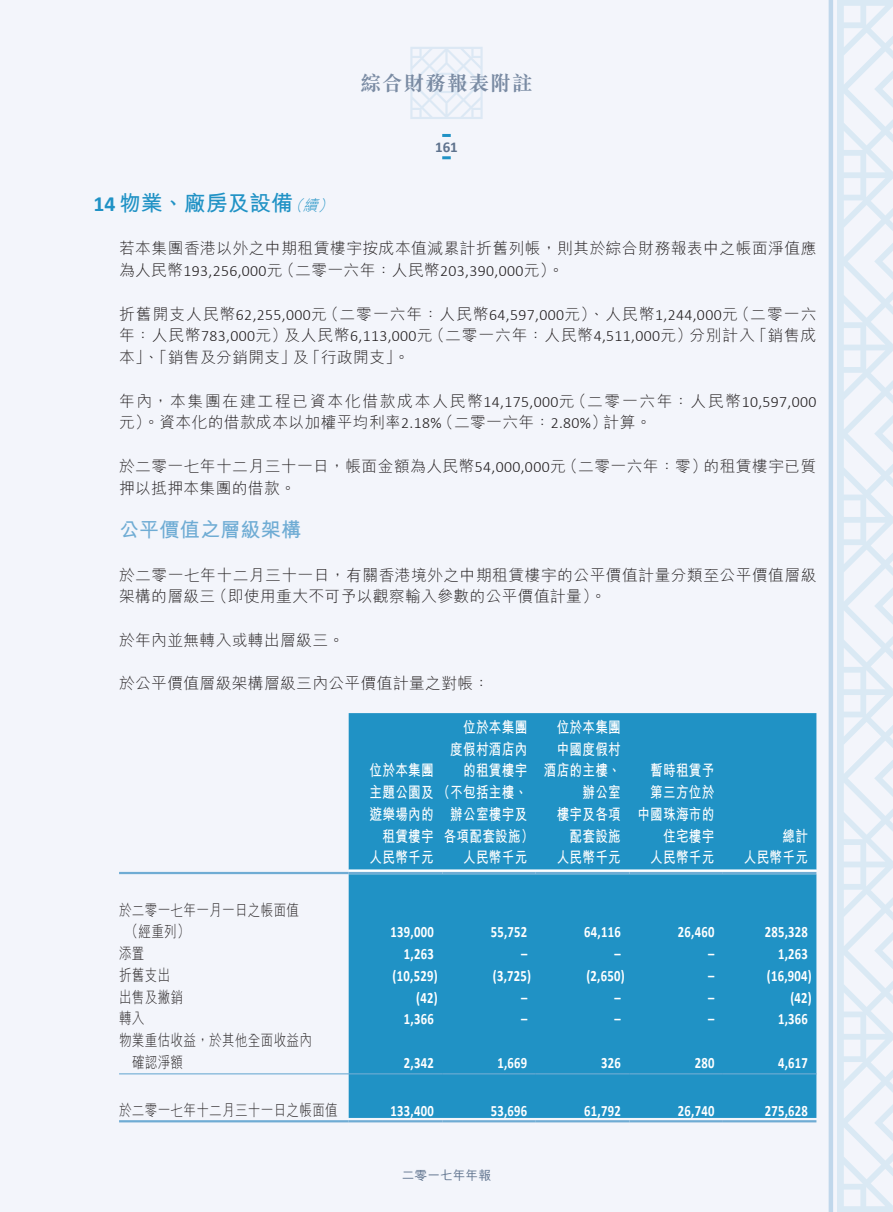
<style>
.page{position:relative;width:893px;height:1212px;background:#f3f5fb}
.page>*{position:absolute;margin:0;border:0;box-sizing:border-box;transform-origin:0 0}
.t1{font:700 21.75px "M Hei HK";color:#2092c5}
.t2{font:700 21px "M Sung HK";letter-spacing:.035em;color:#7a8ba3}
.t3{font:700 20.25px "M Hei HK";color:#6facd4}
.t4{font:300 15.75px/21.8px "M Hei HK";letter-spacing:.025em;color:#231f20}
.t5{font:700 15.75px "Calibri";letter-spacing:.02em;color:#fff;scale:.8 1}
.t6{font:700 15.75px/21.8px "M Hei HK";letter-spacing:.025em;color:#fff;text-align:right;scale:.8 1}
.t7{font:300 15.75px/21.8px "M Hei HK";letter-spacing:.11em;color:#231f20}
.t8{font:300 15.75px/21.8px "M Hei HK";letter-spacing:.025em;color:#231f20;scale:.8 1}
.t9{font:300 15.75px "Calibri";letter-spacing:.02em;color:#231f20}
.t10{font:700 15px "Calibri";color:#5e728d}
.t11{font:500 12.75px "M Hei HK";color:#5e728d}
.s1{font-family:"Calibri"}
.s2{font-weight:300;font-style:italic;font-size:15px}
.s3{font-family:"M Hei HK"}
</style>
<div class="page">
<hr style="left:829px;top:0;width:4px;height:1212px;background:#c0d7eb">
<svg style="left:842px;top:4px;width:51px;height:1204px"></svg>
<hr style="left:838px;top:0;width:55px;height:4px;background:#dae9f4">
<hr style="left:838px;top:1208px;width:55px;height:4px;background:#dae9f4">
<hr style="left:838px;top:0;width:4px;height:1212px;background:#dae9f4">
<svg style="left:410px;top:47px;width:73px;height:72px"></svg>
<svg style="left:442px;top:134px;width:9px;height:3px"></svg>
<svg style="left:442px;top:156px;width:9px;height:3px"></svg>
<div style="left:349px;top:713px;width:467px;height:405px;background:#2092c5"></div>
<svg style="left:349px;top:870px;width:467px;height:2px"></svg>
<hr style="left:119px;top:872px;width:230px;height:2px;background:#6facd4">
<hr style="left:349px;top:872px;width:93px;height:2px;background:#6facd4">
<hr style="left:442px;top:872px;width:94px;height:2px;background:#6facd4">
<hr style="left:536px;top:872px;width:93px;height:2px;background:#6facd4">
<hr style="left:629px;top:872px;width:94px;height:2px;background:#6facd4">
<hr style="left:723px;top:872px;width:93px;height:2px;background:#6facd4">
<hr style="left:119px;top:1073px;width:230px;height:1px;background:#6facd4">
<hr style="left:349px;top:1073px;width:93px;height:1px;background:#6facd4">
<hr style="left:442px;top:1073px;width:94px;height:1px;background:#6facd4">
<hr style="left:536px;top:1073px;width:93px;height:1px;background:#6facd4">
<hr style="left:629px;top:1073px;width:94px;height:1px;background:#6facd4">
<hr style="left:723px;top:1073px;width:93px;height:1px;background:#6facd4">
<hr style="left:119px;top:1120px;width:230px;height:2px;background:#6facd4">
<hr style="left:349px;top:1120px;width:93px;height:2px;background:#6facd4">
<hr style="left:442px;top:1120px;width:94px;height:2px;background:#6facd4">
<hr style="left:536px;top:1120px;width:93px;height:2px;background:#6facd4">
<hr style="left:629px;top:1120px;width:94px;height:2px;background:#6facd4">
<hr style="left:723px;top:1120px;width:93px;height:2px;background:#6facd4">
<h2 class="t2" style="left:360px;top:69px;width:174px">綜合財務報表附註</h2>
<p class="t10" style="left:435px;top:136px;width:24px">161</p>
<h1 class="t1" style="left:94px;top:187px;width:246px"><span class="s1">14</span> 物業、廠房及設備<span class="s2">（續）</span></h1>
<p class="t4" style="left:119px;top:237px;width:699px">若本集團香港以外之中期租賃樓宇按成本值減累計折舊列帳，則其於綜合財務報表中之帳面淨值應</p>
<p class="t9" style="left:119px;top:261px;width:446px"><span class="s3">為人民幣</span>193,256,000<span class="s3">元（二零一六年：人民幣</span>203,390,000<span class="s3">元）。</span></p>
<p class="t4" style="left:119px;top:302px;width:699px;text-align:justify">折舊開支人民幣<span class="s1">62,255,000</span>元（二零一六年：人民幣<span class="s1">64,597,000</span>元）、人民幣<span class="s1">1,244,000</span>元（二零一六年：人民幣<span class="s1">783,000</span>元）及人民幣<span class="s1">6,113,000</span>元（二零一六年：人民幣<span class="s1">4,511,000</span>元）分別計入「銷售成本」、「銷售及分銷開支」及「行政開支」。</p>
<p class="t7" style="left:119px;top:389px;width:699px">年內，本集團在建工程已資本化借款成本人民幣<span class="s1">14,175,000</span>元（二零一六年：人民幣<span class="s1">10,597,000</span>元）。資本化的借款成本以加權平均利率<span class="s1">2.18%</span>（二零一六年：<span class="s1">2.80%</span>）計算。</p>
<p class="t4" style="left:119px;top:455px;width:699px">於二零一七年十二月三十一日，帳面金額為人民幣<span class="s1">54,000,000</span>元（二零一六年：零）的租賃樓宇已質押以抵押本集團的借款。</p>
<p class="t3" style="left:119px;top:515px;width:184px">公平價值之層級架構</p>
<p class="t4" style="left:119px;top:563px;width:699px">於二零一七年十二月三十一日，有關香港境外之中期租賃樓宇的公平價值計量分類至公平價值層級架構的層級三（即使用重大不可予以觀察輸入參數的公平價值計量）。</p>
<p class="t4" style="left:119px;top:629px;width:227px">於年內並無轉入或轉出層級三。</p>
<p class="t4" style="left:119px;top:672px;width:372px">於公平價值層級架構層級三內公平價值計量之對帳：</p>
<p class="t6" style="left:450px;top:715px;width:98px">位於本集團度假村酒店內的租賃樓宇</p>
<p class="t6" style="left:444px;top:802px;width:114px;text-align:center">辦公室樓宇及各項配套設施）</p>
<p class="t6" style="left:370px;top:758px;width:82px">位於本集團</p>
<p class="t6" style="left:370px;top:780px;width:199px">主題公園及（不包括主樓、</p>
<p class="t6" style="left:370px;top:802px;width:82px">遊樂場內的</p>
<p class="t6" style="left:382px;top:824px;width:66px">租賃樓宇</p>
<p class="t6" style="left:544px;top:715px;width:98px">位於本集團中國度假村酒店的主樓、辦公室<br>樓宇及各項配套設施</p>
<p class="t6" style="left:637px;top:758px;width:98px">暫時租賃予第三方位於中國珠海市的住宅樓宇</p>
<p class="t6" style="left:782px;top:824px;width:33px">總計</p>
<p class="t8" style="left:126px;top:898px;width:218px;text-indent:-7px">於二零一七年一月一日之帳面值（經重列）</p>
<p class="t6" style="left:370px;top:845px;width:82px">人民幣千元</p>
<p class="t6" style="left:463px;top:845px;width:82px">人民幣千元</p>
<p class="t6" style="left:557px;top:845px;width:82px">人民幣千元</p>
<p class="t6" style="left:650px;top:845px;width:82px">人民幣千元</p>
<p class="t6" style="left:744px;top:845px;width:82px">人民幣千元</p>
<p class="t5" style="left:390px;top:922px;width:56px">139,000</p>
<p class="t5" style="left:491px;top:922px;width:47px">55,752</p>
<p class="t5" style="left:584px;top:922px;width:47px">64,116</p>
<p class="t5" style="left:678px;top:922px;width:47px">26,460</p>
<p class="t5" style="left:765px;top:922px;width:56px">285,328</p>
<p class="t8" style="left:119px;top:942px;width:33px">添置</p>
<p class="t5" style="left:404px;top:944px;width:39px">1,263</p>
<p class="t5" style="left:521px;top:944px;width:9px">–</p>
<p class="t5" style="left:615px;top:944px;width:9px">–</p>
<p class="t5" style="left:708px;top:944px;width:9px">–</p>
<p class="t5" style="left:778px;top:944px;width:39px">1,263</p>
<p class="t8" style="left:119px;top:964px;width:66px">折舊支出</p>
<p class="t5" style="left:393px;top:966px;width:58px">(10,529)</p>
<p class="t5" style="left:493px;top:966px;width:49px">(3,725)</p>
<p class="t5" style="left:586px;top:966px;width:49px">(2,650)</p>
<p class="t5" style="left:708px;top:966px;width:9px">–</p>
<p class="t5" style="left:767px;top:966px;width:58px">(16,904)</p>
<p class="t8" style="left:119px;top:985px;width:82px">出售及撇銷</p>
<p class="t5" style="left:416px;top:988px;width:28px">(42)</p>
<p class="t5" style="left:521px;top:988px;width:9px">–</p>
<p class="t5" style="left:615px;top:988px;width:9px">–</p>
<p class="t5" style="left:708px;top:988px;width:9px">–</p>
<p class="t5" style="left:790px;top:988px;width:28px">(42)</p>
<p class="t8" style="left:119px;top:1007px;width:33px">轉入</p>
<p class="t5" style="left:404px;top:1009px;width:39px">1,366</p>
<p class="t5" style="left:521px;top:1009px;width:9px">–</p>
<p class="t5" style="left:615px;top:1009px;width:9px">–</p>
<p class="t5" style="left:708px;top:1009px;width:9px">–</p>
<p class="t5" style="left:778px;top:1009px;width:39px">1,366</p>
<p class="t8" style="left:132px;top:1029px;width:227px;text-indent:-13px">物業重估收益，於其他全面收益內確認淨額</p>
<p class="t5" style="left:404px;top:1053px;width:39px">2,342</p>
<p class="t5" style="left:497px;top:1053px;width:39px">1,669</p>
<p class="t5" style="left:601px;top:1053px;width:26px">326</p>
<p class="t5" style="left:695px;top:1053px;width:26px">280</p>
<p class="t5" style="left:778px;top:1053px;width:39px">4,617</p>
<p class="t8" style="left:119px;top:1099px;width:275px">於二零一七年十二月三十一日之帳面值</p>
<p class="t5" style="left:390px;top:1101px;width:56px">133,400</p>
<p class="t5" style="left:491px;top:1101px;width:47px">53,696</p>
<p class="t5" style="left:584px;top:1101px;width:47px">61,792</p>
<p class="t5" style="left:678px;top:1101px;width:47px">26,740</p>
<p class="t5" style="left:765px;top:1101px;width:56px">275,628</p>
<p class="t11" style="left:402px;top:1166px;width:91px">二零一七年年報</p>
</div>
